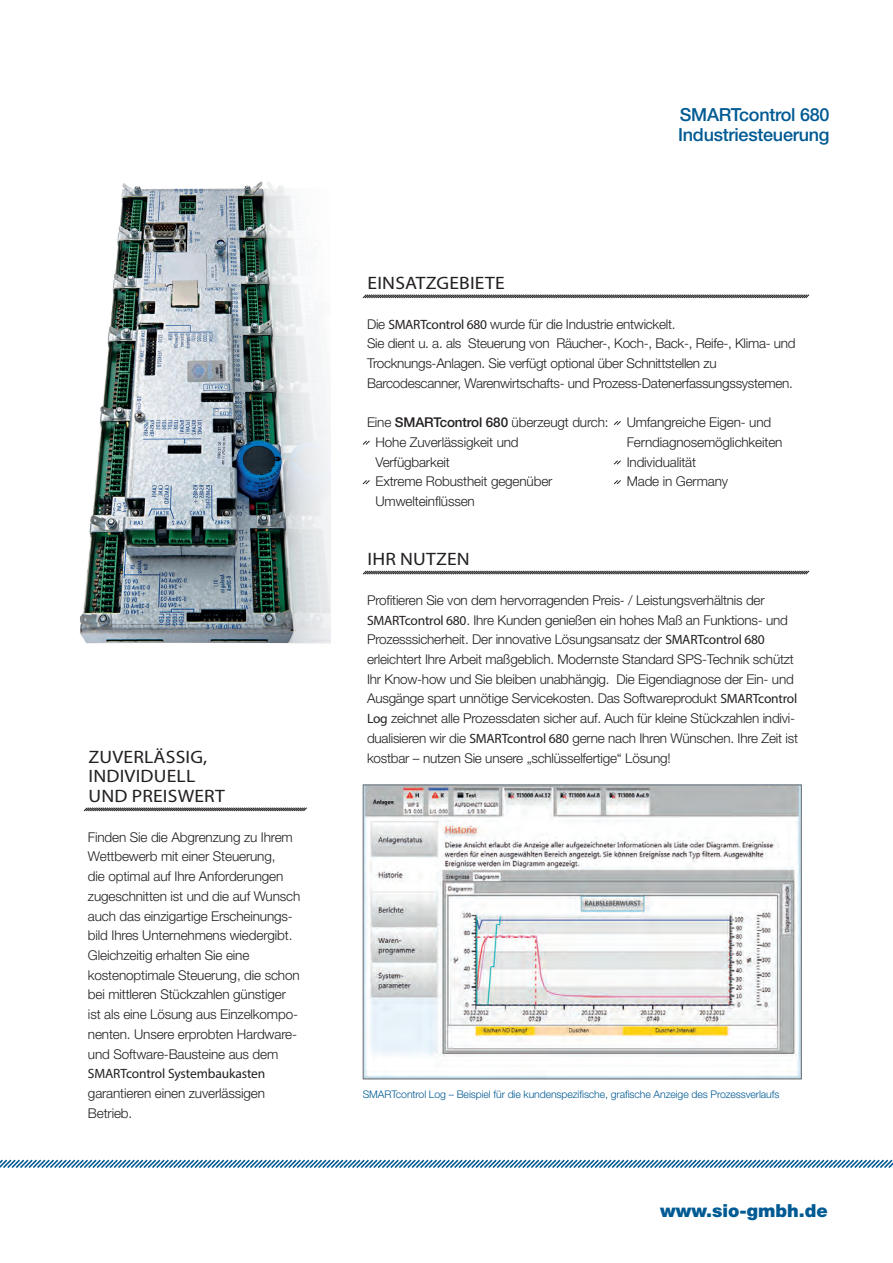
<style>
.page{position:relative;width:893px;height:1263px;background:#fff}
.page>*{position:absolute;margin:0;border:0;box-sizing:border-box;transform-origin:0 0}
.SMART_Absatz_Headlin{font:18px/19.8px "Myriad Pro";letter-spacing:.01em;color:#231f20;scale:1.09 1}
.t1{font:500 18px/19.8px "Helvetica Neue LT Std";letter-spacing:-.015em;color:#005a93}
.t2{font:900 18px "Helvetica Neue LT Std";color:#005a93}
.SMART_Fließtext{font:300 13.5px/19.6px "Helvetica Neue LT Std";letter-spacing:-.015em;color:#231f20}
.SMART_Aufzaehlung{font:300 13.5px/19.6px "Helvetica Neue LT Std";letter-spacing:-.01em;color:#231f20}
.SMART_Fließtext-2{font:300 10.5px "Helvetica Neue LT Std";letter-spacing:-.01em;color:#005a93}
.s1{font-family:"Myriad Pro";font-weight:400}
.s2{font-weight:500}
</style>
<div class="page">
<svg style="left:362px;top:294px;width:448px;height:5px"></svg>
<svg style="left:362px;top:570px;width:448px;height:5px"></svg>
<svg style="left:362px;top:440px;width:8px;height:5px"></svg>
<svg style="left:362px;top:480px;width:8px;height:5px"></svg>
<img style="left:365px;top:786px;width:435px;height:291px">
<div style="left:363px;top:784px;width:439px;height:295px;border:1px solid #6c6d70"></div>
<img style="left:79px;top:181px;width:251px;height:463px">
<svg style="left:614px;top:421px;width:7px;height:4px"></svg>
<svg style="left:614px;top:460px;width:7px;height:5px"></svg>
<svg style="left:614px;top:480px;width:7px;height:5px"></svg>
<svg style="left:0;top:1159px;width:893px;height:9px"></svg>
<svg style="left:83px;top:807px;width:224px;height:5px"></svg>
<p class="SMART_Absatz_Headlin" style="left:89px;top:746px;width:127px">ZUVERLÄSSIG,<br>INDIVIDUELL<br>UND PREISWERT</p>
<p class="SMART_Fließtext" style="left:88px;top:827px;width:206px">Finden Sie die Abgrenzung zu Ihrem<br>Wettbewerb mit einer Steuerung,</p>
<p class="SMART_Fließtext" style="left:88px;top:866px;width:214px">die optimal auf Ihre Anforderungen zugeschnitten ist und die auf Wunsch auch das einzigartige Erscheinungs&shy;bild Ihres Unternehmens wiedergibt.<br>Gleichzeitig erhalten Sie eine</p>
<p class="SMART_Fließtext" style="left:88px;top:965px;width:213px">kostenoptimale Steuerung, die schon bei mittleren Stückzahlen günstiger ist als eine Lösung aus Einzelkompo&shy;nenten. Unsere erprobten Hardware&shy;und Software-Bausteine aus dem <span class="s1">SMARTcontrol Systembaukasten </span>garantieren einen zuverlässigen</p>
<p class="SMART_Fließtext" style="left:88px;top:1103px;width:46px">Betrieb.</p>
<p class="t1" style="left:678px;top:105px;width:153px">SMARTcontrol 680<br>Industriesteuerung</p>
<p class="SMART_Absatz_Headlin" style="left:368px;top:273px;width:127px">EINSATZGEBIETE</p>
<p class="SMART_Fließtext" style="left:367px;top:314px;width:310px">Die <span class="s1">SMARTcontrol 680</span> wurde für die Industrie entwickelt.</p>
<p class="SMART_Fließtext" style="left:367px;top:333px;width:430px">Sie dient u. a. als Steuerung von Räucher-, Koch-, Back-, Reife-, Klima- und<br>Trocknungs-Anlagen. Sie verfügt optional über Schnittstellen zu</p>
<p class="SMART_Fließtext" style="left:367px;top:373px;width:427px">Barcodescanner, Warenwirtschafts- und Prozess-Datenerfassungssystemen.</p>
<p class="SMART_Fließtext" style="left:367px;top:412px;width:243px">Eine <span class="s2">SMARTcontrol 680</span> überzeugt durch:</p>
<p class="SMART_Aufzaehlung" style="left:376px;top:432px;width:145px">Hohe Zuverlässigkeit und<br>Verfügbarkeit</p>
<p class="SMART_Aufzaehlung" style="left:376px;top:471px;width:178px">Extreme Robustheit gegenüber<br>Umwelteinflüssen</p>
<p class="SMART_Aufzaehlung" style="left:627px;top:412px;width:157px">Umfangreiche Eigen- und<br>Ferndiagnosemöglichkeiten</p>
<p class="SMART_Aufzaehlung" style="left:627px;top:452px;width:71px">Individualität</p>
<p class="SMART_Aufzaehlung" style="left:627px;top:471px;width:103px">Made in Germany</p>
<p class="SMART_Absatz_Headlin" style="left:368px;top:549px;width:95px">IHR NUTZEN</p>
<p class="SMART_Fließtext" style="left:367px;top:590px;width:433px">Profitieren Sie von dem hervorragenden Preis- / Leistungsverhältnis der <span class="s1">SMARTcontrol 680</span>. Ihre Kunden genießen ein hohes Maß an Funktions- und Prozesssicherheit. Der innovative Lösungsansatz der <span class="s1">SMARTcontrol 680 </span>erleichtert Ihre Arbeit maßgeblich. Modernste Standard SPS-Technik schützt Ihr Know-how und Sie bleiben unabhängig. Die Eigendiagnose der Ein- und Ausgänge spart unnötige Servicekosten. Das Softwareprodukt <span class="s1">SMARTcontrol Log</span> zeichnet alle Prozessdaten sicher auf. Auch für kleine Stückzahlen indivi&shy;dualisieren wir die <span class="s1">SMARTcontrol 680</span> gerne nach Ihren Wünschen. Ihre Zeit ist kostbar – nutzen Sie unsere „schlüsselfertige“ Lösung!</p>
<p class="SMART_Fließtext-2" style="left:363px;top:1088px;width:418px">SMARTcontrol Log – Beispiel für die kundenspezifische, grafische Anzeige des Prozessverlaufs</p>
<p class="t2" style="left:660px;top:1199px;width:169px">www.sio-gmbh.de</p>
</div>
